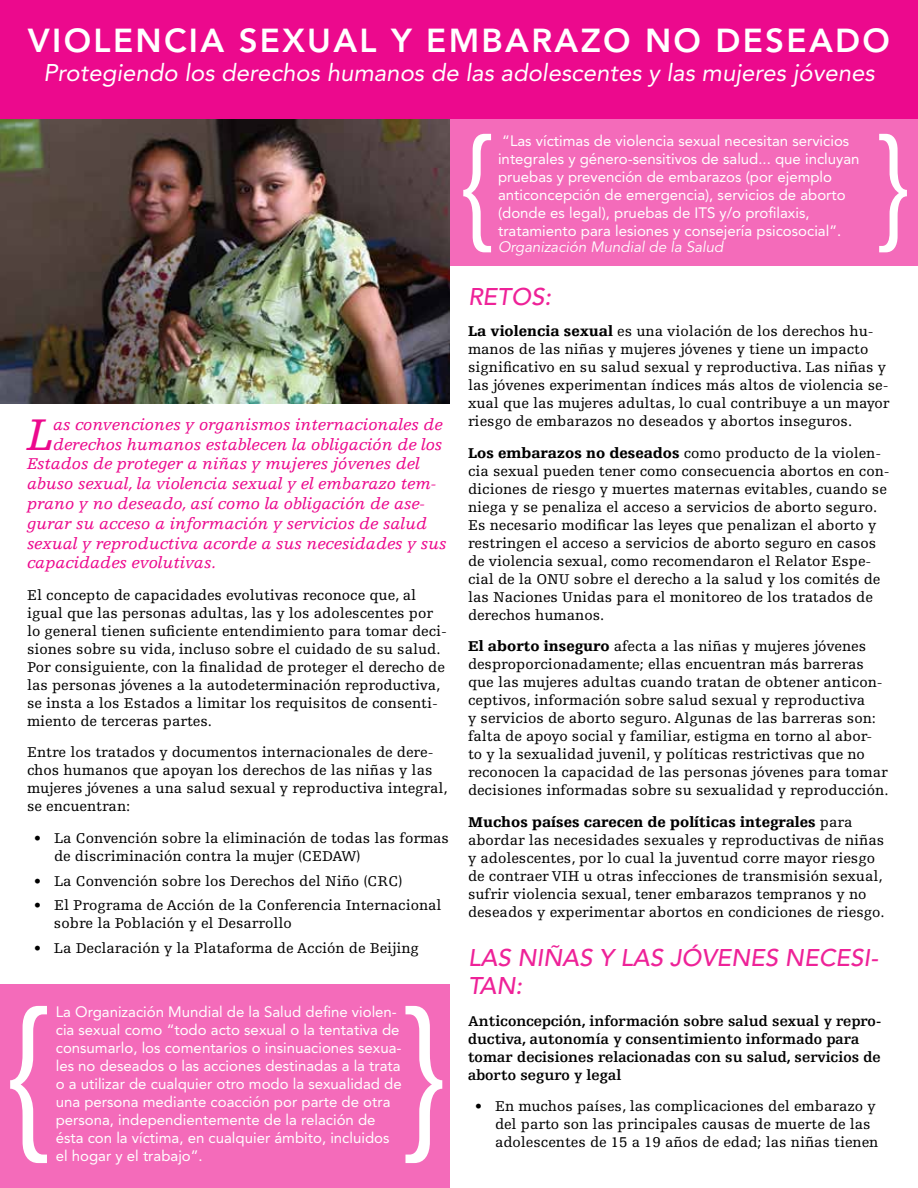
<style>
.page{position:relative;width:918px;height:1188px;background:#fff}
.page>*{position:absolute;margin:0;border:0;box-sizing:border-box;transform-origin:0 0}
.t1{font:300 177px "Avenir";color:#fff}
.t2{font:300 133.5px "Avenir";color:#fff}
.t3{font:italic 46.8px "Egyptienne F";color:#ec098d}
.t4{font:800 33px "Avenir";letter-spacing:.07em;color:#fff}
.t5{font:italic 24px "Avenir";color:#fff}
.t6{font:italic 500 24px/28.8px "Avenir";color:#ee2298}
.t7{font:italic 16.5px "Egyptienne F";color:#ec098d}
.t8{font:15px/18px "Egyptienne F";color:#000}
.t9{font:15px/18px "Avenir";color:#fff}
.t10{font:700 15px/18px "Egyptienne F";color:#000}
.t11{font:italic 15px "Avenir";color:#fff}
.s1{font-weight:900}
</style>
<div class="page">
<img style="left:0;top:119px;width:450px;height:285px">
<div style="left:450px;top:118px;width:468px;height:148px;background:#f46bba"></div>
<div style="left:0;top:985px;width:450px;height:203px;background:#f46bba"></div>
<div style="left:0;top:0;width:918px;height:119px;background:#ec098d"></div>
<h3 class="t4" style="left:28px;top:21px;width:864px">VIOLENCIA SEXUAL Y EMBARAZO NO DESEADO</h3>
<h3 class="t5" style="left:43px;top:59px;width:833px">Protegiendo los derechos humanos de las adolescentes y las mujeres jóvenes</h3>
<h3 class="t3" style="left:27px;top:409px;width:28px">L</h3>
<p class="t7" style="left:53px;top:415px;width:391px">as convenciones y organismos internacionales de</p>
<p class="t7" style="left:53px;top:435px;width:391px">derechos humanos establecen la obligación de los</p>
<p class="t7" style="left:27px;top:455px;width:394px">Estados de proteger a niñas y mujeres jóvenes del</p>
<p class="t7" style="left:27px;top:475px;width:411px">abuso sexual, la violencia sexual y el embarazo tem-</p>
<p class="t7" style="left:27px;top:495px;width:400px">prano y no deseado, así como la obligación de ase-</p>
<p class="t7" style="left:27px;top:514px;width:402px">gurar su acceso a información y servicios de salud</p>
<p class="t7" style="left:27px;top:534px;width:421px">sexual y reproductiva acorde a sus necesidades y sus</p>
<p class="t7" style="left:27px;top:554px;width:190px">capacidades evolutivas.</p>
<p class="t8" style="left:27px;top:586px;width:422px">El concepto de capacidades evolutivas reconoce que, al igual que las personas adultas, las y los adolescentes por lo general tienen suficiente entendimiento para tomar deci&shy;siones sobre su vida, incluso sobre el cuidado de su salud.<br>Por consiguiente, con la finalidad de proteger el derecho de las personas jóvenes a la autodeterminación reproductiva, se insta a los Estados a limitar los requisitos de consenti&shy;miento de terceras partes.</p>
<p class="t8" style="left:27px;top:744px;width:422px">Entre los tratados y documentos internacionales de dere&shy;chos humanos que apoyan los derechos de las niñas y las mujeres jóvenes a una salud sexual y reproductiva integral, se encuentran:</p>
<p class="t8" style="left:54px;top:829px;width:397px;text-indent:-20px">• La Convención sobre la eliminación de todas las formas de discriminación contra la mujer (CEDAW)</p>
<p class="t8" style="left:34px;top:872px;width:370px">• La Convención sobre los Derechos del Niño (CRC)</p>
<p class="t8" style="left:54px;top:897px;width:389px;text-indent:-20px">• El Programa de Acción de la Conferencia Internacional sobre la Población y el Desarrollo</p>
<p class="t8" style="left:34px;top:939px;width:387px">• La Declaración y la Plataforma de Acción de Beijing</p>
<h1 class="t1" style="left:-2px;top:970px;width:60px">{</h1>
<p class="t9" style="left:56px;top:1003px;width:347px">La Organización Mundial de la Salud define violen&shy;cia sexual como “todo acto sexual o la tentativa de consumarlo, los comentarios o insinuaciones sexua&shy;les no deseados o las acciones destinadas a la trata o a utilizar de cualquier otro modo la sexualidad de una persona mediante coacción por parte de otra persona, independientemente de la relación de ésta con la víctima, en cualquier ámbito, incluidos</p>
<h1 class="t1" style="left:395px;top:970px;width:60px">}</h1>
<p class="t9" style="left:56px;top:1147px;width:149px">el hogar y el trabajo”.</p>
<h2 class="t2" style="left:454px;top:107px;width:46px">{</h2>
<p class="t9" style="left:498px;top:132px;width:363px">“Las víctimas de violencia sexual necesitan servicios integrales y género-sensitivos de salud... que incluyan pruebas y prevención de embarazos (por ejemplo anticoncepción de emergencia), servicios de aborto (donde es legal), pruebas de ITS y/o profilaxis, tratamiento para lesiones y consejería psicosocial”.</p>
<p class="t11" style="left:498px;top:239px;width:227px">Organización Mundial de la Salud</p>
<h2 class="t2" style="left:871px;top:107px;width:46px">}</h2>
<h3 class="t6" style="left:468px;top:282px;width:85px">RETOS:</h3>
<p class="t8" style="left:468px;top:322px;width:423px"><span class="s1">La violencia sexual</span> es una violación de los derechos hu&shy;manos de las niñas y mujeres jóvenes y tiene un impacto significativo en su salud sexual y reproductiva. Las niñas y las jóvenes experimentan índices más altos de violencia se&shy;xual que las mujeres adultas, lo cual contribuye a un mayor riesgo de embarazos no deseados y abortos inseguros.</p>
<p class="t8" style="left:468px;top:444px;width:423px"><span class="s1">Los embarazos no deseados</span> como producto de la violen&shy;cia sexual pueden tener como consecuencia abortos en con&shy;diciones de riesgo y muertes maternas evitables, cuando se niega y se penaliza el acceso a servicios de aborto seguro.<br>Es necesario modificar las leyes que penalizan el aborto y restringen el acceso a servicios de aborto seguro en casos de violencia sexual, como recomendaron el Relator Espe&shy;cial de la ONU sobre el derecho a la salud y los comités de las Naciones Unidas para el monitoreo de los tratados de derechos humanos.</p>
<p class="t8" style="left:468px;top:637px;width:422px"><span class="s1">El aborto inseguro</span> afecta a las niñas y mujeres jóvenes desproporcionadamente; ellas encuentran más barreras que las mujeres adultas cuando tratan de obtener anticon&shy;ceptivos, información sobre salud sexual y reproductiva<br>y servicios de aborto seguro. Algunas de las barreras son: falta de apoyo social y familiar, estigma en torno al abor&shy;to y la sexualidad juvenil, y políticas restrictivas que no reconocen la capacidad de las personas jóvenes para tomar decisiones informadas sobre su sexualidad y reproducción.</p>
<p class="t8" style="left:468px;top:813px;width:418px"><span class="s1">Muchos países carecen de políticas integrales</span> para abordar las necesidades sexuales y reproductivas de niñas y adolescentes, por lo cual la juventud corre mayor riesgo de contraer VIH u otras infecciones de transmisión sexual, sufrir violencia sexual, tener embarazos tempranos y no deseados y experimentar abortos en condiciones de riesgo.</p>
<h3 class="t6" style="left:468px;top:943px;width:412px">LAS NIÑAS Y LAS JÓVENES NECESI-<br>TAN:</h3>
<p class="t10" style="left:468px;top:1012px;width:415px">Anticoncepción, información sobre salud sexual y repro&shy;ductiva, autonomía y consentimiento informado para tomar decisiones relacionadas con su salud, servicios de aborto seguro y legal</p>
<p class="t8" style="left:495px;top:1098px;width:385px;text-indent:-20px">• En muchos países, las complicaciones del embarazo y del parto son las principales causas de muerte de las adolescentes de 15 a 19 años de edad; las niñas tienen</p>
</div>
